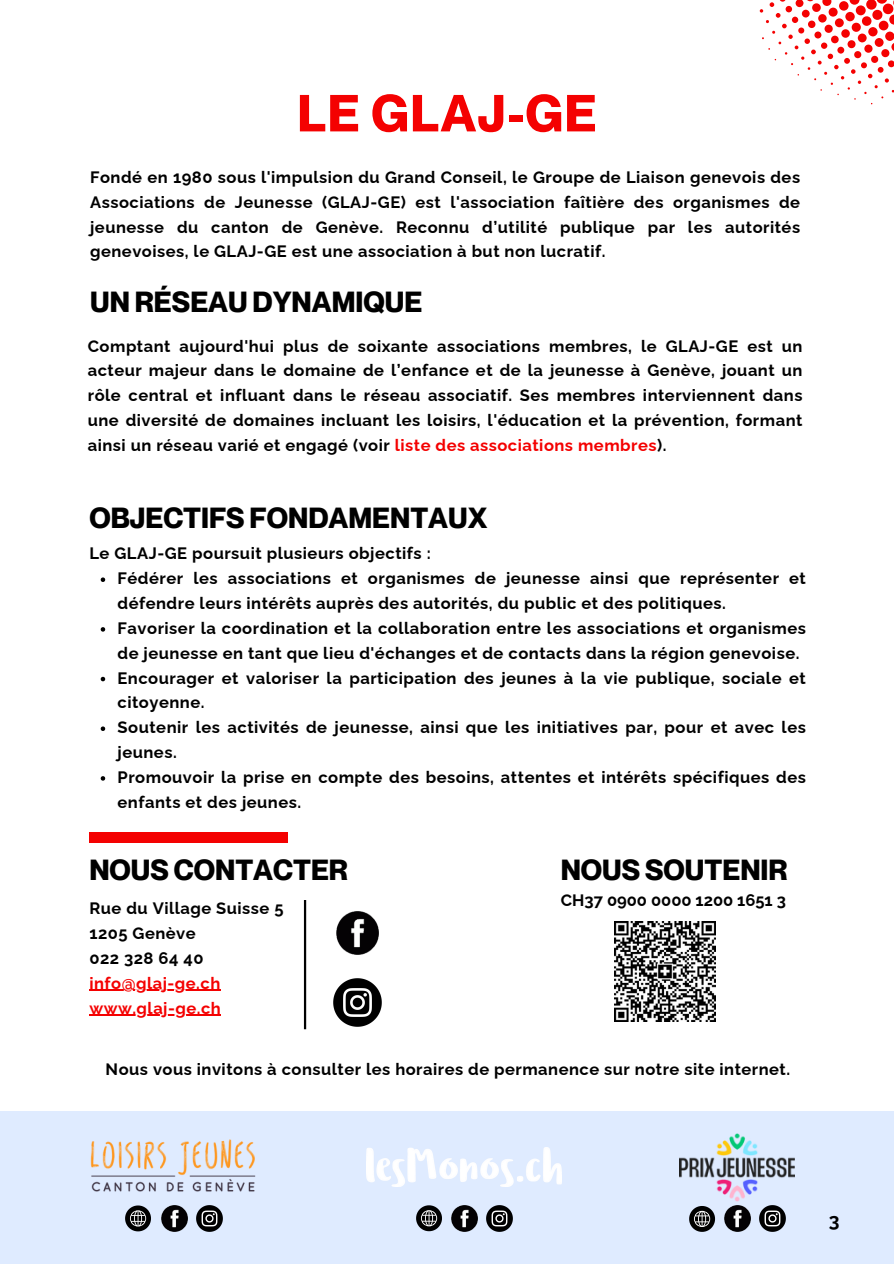
<style>
.page{position:relative;width:894px;height:1264px;background:#fff}
.page>*{position:absolute;margin:0;border:0;box-sizing:border-box;transform-origin:0 0}
.t1{font:700 51px "Neue Montreal";letter-spacing:.03em;color:#f40101}
.t2{font:700 28.5px "Neue Montreal";color:#000}
.t3{font:700 19.2px "Raleway";color:#000}
.t4{font:700 16.5px/24.8px "Raleway";letter-spacing:.03em;color:#000}
.t5{font:700 16.5px "Raleway";letter-spacing:.03em;color:#f40101}
.t6{font:700 16.5px "Raleway";color:#000}
.s1{color:#f40101}
</style>
<div class="page">
<svg style="left:101px;top:577px;width:4px;height:5px"></svg>
<svg style="left:101px;top:627px;width:4px;height:4px"></svg>
<svg style="left:101px;top:676px;width:4px;height:5px"></svg>
<svg style="left:101px;top:726px;width:4px;height:5px"></svg>
<svg style="left:101px;top:776px;width:4px;height:4px"></svg>
<div style="left:89px;top:832px;width:198px;height:10px;background:#f40101"></div>
<img style="left:614px;top:921px;width:100px;height:100px">
<div style="left:0;top:1111px;width:893px;height:152px;background:#dfebff"></div>
<img style="left:90px;top:1138px;width:168px;height:57px">
<img style="left:367px;top:1147px;width:194px;height:39px">
<hr style="left:89px;top:989px;width:132px;height:2px;background:#f40101">
<hr style="left:89px;top:1014px;width:132px;height:1px;background:#f40101">
<hr style="left:304px;top:900px;width:2px;height:129px;background:#000">
<img style="left:679px;top:1133px;width:115px;height:68px">
<svg style="left:689px;top:1205px;width:25px;height:26px"></svg>
<svg style="left:416px;top:1205px;width:26px;height:26px"></svg>
<svg style="left:125px;top:1205px;width:26px;height:26px"></svg>
<svg style="left:759px;top:0;width:135px;height:104px"></svg>
<img style="left:336px;top:911px;width:43px;height:43px">
<img style="left:333px;top:978px;width:48px;height:48px">
<img style="left:486px;top:1205px;width:26px;height:26px">
<img style="left:451px;top:1205px;width:26px;height:26px">
<img style="left:758px;top:1205px;width:26px;height:26px">
<img style="left:724px;top:1205px;width:25px;height:26px">
<img style="left:197px;top:1205px;width:26px;height:26px">
<img style="left:162px;top:1205px;width:26px;height:26px">
<p class="t1" style="left:297px;top:82px;width:300px">LE GLAJ-GE</p>
<p class="t4" style="left:90px;top:165px;width:711px;text-align:justify">Fondé en 1980 sous l'impulsion du Grand Conseil, le Groupe de Liaison genevois des Associations de Jeunesse (GLAJ-GE) est l'association faîtière des organismes de jeunesse du canton de Genève. Reconnu d’utilité publique par les autorités genevoises, le GLAJ-GE est une association à but non lucratif.</p>
<h2 class="t2" style="left:90px;top:285px;width:333px">UN RÉSEAU DYNAMIQUE</h2>
<h2 class="t4" style="left:88px;top:333px;width:716px;text-align:justify">Comptant aujourd'hui plus de soixante associations membres, le GLAJ-GE est un acteur majeur dans le domaine de l’enfance et de la jeunesse à Genève, jouant un rôle central et influant dans le réseau associatif. Ses membres interviennent dans une diversité de domaines incluant les loisirs, l'éducation et la prévention, formant ainsi un réseau varié et engagé (voir <span class="s1">liste des associations membres</span>).</h2>
<h4 class="t2" style="left:89px;top:500px;width:399px">OBJECTIFS FONDAMENTAUX</h4>
<p class="t4" style="left:89px;top:541px;width:343px">Le GLAJ-GE poursuit plusieurs objectifs :</p>
<h1 class="t4" style="left:117px;top:566px;width:689px">Fédérer les associations et organismes de jeunesse ainsi que représenter et défendre leurs intérêts auprès des autorités, du public et des politiques.</h1>
<h4 class="t4" style="left:117px;top:615px;width:689px">Favoriser la coordination et la collaboration entre les associations et organismes de jeunesse en tant que lieu d'échanges et de contacts dans la région genevoise.</h4>
<h2 class="t4" style="left:117px;top:665px;width:689px">Encourager et valoriser la participation des jeunes à la vie publique, sociale et citoyenne.</h2>
<h4 class="t4" style="left:117px;top:715px;width:689px">Soutenir les activités de jeunesse, ainsi que les initiatives par, pour et avec les jeunes.</h4>
<h2 class="t4" style="left:117px;top:764px;width:689px">Promouvoir la prise en compte des besoins, attentes et intérêts spécifiques des enfants et des jeunes.</h2>
<p class="t2" style="left:89px;top:852px;width:260px">NOUS CONTACTER</p>
<h3 class="t2" style="left:560px;top:852px;width:228px">NOUS SOUTENIR</h3>
<p class="t4" style="left:89px;top:896px;width:196px">Rue du Village Suisse 5<br>1205 Genève<br>022 328 64 40</p>
<p class="t5" style="left:89px;top:973px;width:132px">info@glaj-ge.ch</p>
<p class="t5" style="left:89px;top:997px;width:133px">www.glaj-ge.ch</p>
<p class="t6" style="left:560px;top:890px;width:226px">CH37 0900 0000 1200 1651 3</p>
<p class="t4" style="left:106px;top:1056px;width:685px">Nous vous invitons à consulter les horaires de permanence sur notre site internet.</p>
<p class="t3" style="left:828px;top:1209px;width:12px">3</p>
</div>
